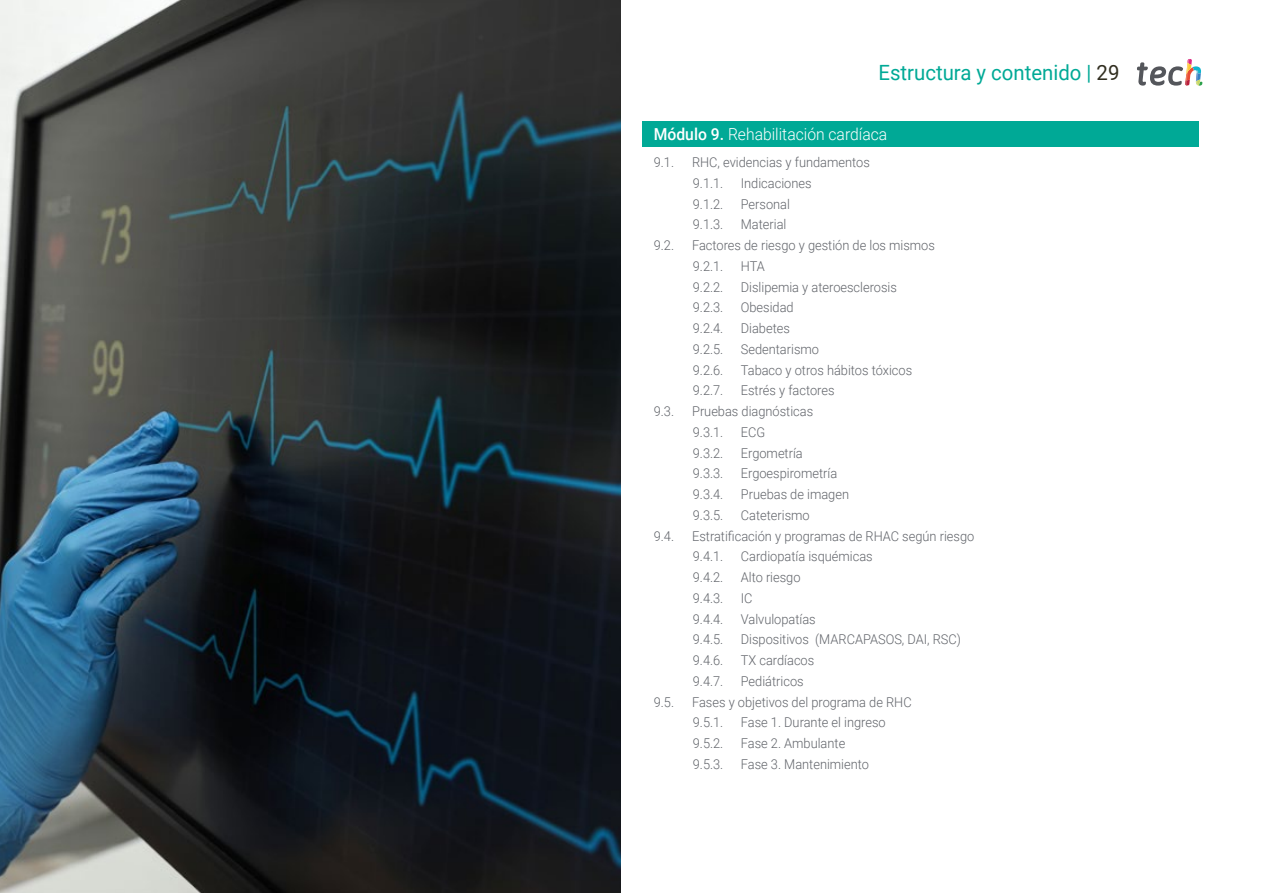
<style>
.page{position:relative;width:1263px;height:893px;background:#fff}
.page>*{position:absolute;margin:0;border:0;box-sizing:border-box;transform-origin:0 0}
.t1{font:21px "Roboto";color:#00a996}
.t2{font:300 16.5px "Roboto";color:#fff;scale:.95 1}
.t3{font:300 13.5px/20.7px "Roboto";color:#61646a;scale:.95 1}
.s1{color:#312e20}
.s2{font-weight:500}
</style>
<div class="page">
<svg style="left:1137px;top:59px;width:65px;height:27px"></svg>
<div style="left:643px;top:121px;width:556px;height:25px;background:#00a996"></div>
<img style="left:0;top:0;width:621px;height:893px">
<h1 class="t1" style="left:878px;top:57px;width:242px">Estructura y contenido | <span class="s1">29</span></h1>
<p class="t2" style="left:654px;top:123px;width:247px"><span class="s2">Módulo 9.</span> Rehabilitación cardíaca</p>
<p class="t3" style="left:654px;top:151px;width:23px">9.1.</p>
<p class="t3" style="left:692px;top:151px;width:189px">RHC, evidencias y fundamentos<br>9.1.1.</p>
<p class="t3" style="left:741px;top:172px;width:76px">Indicaciones</p>
<p class="t3" style="left:693px;top:193px;width:34px">9.1.2.</p>
<p class="t3" style="left:741px;top:193px;width:53px">Personal</p>
<p class="t3" style="left:693px;top:214px;width:34px">9.1.3.</p>
<p class="t3" style="left:741px;top:214px;width:50px">Material</p>
<p class="t3" style="left:654px;top:234px;width:23px">9.2.</p>
<p class="t3" style="left:692px;top:234px;width:257px">Factores de riesgo y gestión de los mismos<br>9.2.1.</p>
<p class="t3" style="left:741px;top:255px;width:27px">HTA</p>
<p class="t3" style="left:693px;top:276px;width:34px">9.2.2.</p>
<p class="t3" style="left:741px;top:276px;width:166px">Dislipemia y ateroesclerosis</p>
<p class="t3" style="left:693px;top:297px;width:34px">9.2.3.</p>
<p class="t3" style="left:741px;top:297px;width:57px">Obesidad</p>
<p class="t3" style="left:693px;top:317px;width:34px">9.2.4.</p>
<p class="t3" style="left:741px;top:317px;width:53px">Diabetes</p>
<p class="t3" style="left:693px;top:338px;width:34px">9.2.5.</p>
<p class="t3" style="left:741px;top:338px;width:84px">Sedentarismo</p>
<p class="t3" style="left:693px;top:359px;width:34px">9.2.6.</p>
<p class="t3" style="left:741px;top:359px;width:182px">Tabaco y otros hábitos tóxicos</p>
<p class="t3" style="left:693px;top:380px;width:34px">9.2.7.</p>
<p class="t3" style="left:741px;top:380px;width:100px">Estrés y factores</p>
<p class="t3" style="left:654px;top:400px;width:23px">9.3.</p>
<p class="t3" style="left:692px;top:400px;width:129px">Pruebas diagnósticas<br>9.3.1.</p>
<p class="t3" style="left:741px;top:421px;width:27px">ECG</p>
<p class="t3" style="left:693px;top:442px;width:34px">9.3.2.</p>
<p class="t3" style="left:741px;top:442px;width:67px">Ergometría</p>
<p class="t3" style="left:693px;top:463px;width:34px">9.3.3.</p>
<p class="t3" style="left:741px;top:463px;width:103px">Ergoespirometría</p>
<p class="t3" style="left:693px;top:483px;width:34px">9.3.4.</p>
<p class="t3" style="left:741px;top:483px;width:115px">Pruebas de imagen</p>
<p class="t3" style="left:693px;top:504px;width:34px">9.3.5.</p>
<p class="t3" style="left:741px;top:504px;width:74px">Cateterismo</p>
<p class="t3" style="left:654px;top:525px;width:23px">9.4.</p>
<p class="t3" style="left:692px;top:525px;width:299px">Estratificación y programas de RHAC según riesgo<br>9.4.1.</p>
<p class="t3" style="left:741px;top:546px;width:140px">Cardiopatía isquémicas</p>
<p class="t3" style="left:693px;top:566px;width:34px">9.4.2.</p>
<p class="t3" style="left:741px;top:566px;width:64px">Alto riesgo</p>
<p class="t3" style="left:693px;top:587px;width:34px">9.4.3.</p>
<p class="t3" style="left:741px;top:587px;width:14px">IC</p>
<p class="t3" style="left:693px;top:608px;width:34px">9.4.4.</p>
<p class="t3" style="left:741px;top:608px;width:80px">Valvulopatías</p>
<p class="t3" style="left:693px;top:629px;width:34px">9.4.5.</p>
<p class="t3" style="left:741px;top:629px;width:233px">Dispositivos (MARCAPASOS, DAI, RSC)</p>
<p class="t3" style="left:693px;top:649px;width:34px">9.4.6.</p>
<p class="t3" style="left:741px;top:649px;width:79px">TX cardíacos</p>
<p class="t3" style="left:693px;top:670px;width:34px">9.4.7.</p>
<p class="t3" style="left:741px;top:670px;width:68px">Pediátricos</p>
<p class="t3" style="left:654px;top:691px;width:23px">9.5.</p>
<p class="t3" style="left:692px;top:691px;width:233px">Fases y objetivos del programa de RHC<br>9.5.1.</p>
<p class="t3" style="left:741px;top:712px;width:154px">Fase 1. Durante el ingreso</p>
<p class="t3" style="left:693px;top:732px;width:34px">9.5.2.</p>
<p class="t3" style="left:741px;top:732px;width:111px">Fase 2. Ambulante</p>
<p class="t3" style="left:693px;top:753px;width:34px">9.5.3.</p>
<p class="t3" style="left:741px;top:753px;width:136px">Fase 3. Mantenimiento</p>
</div>
